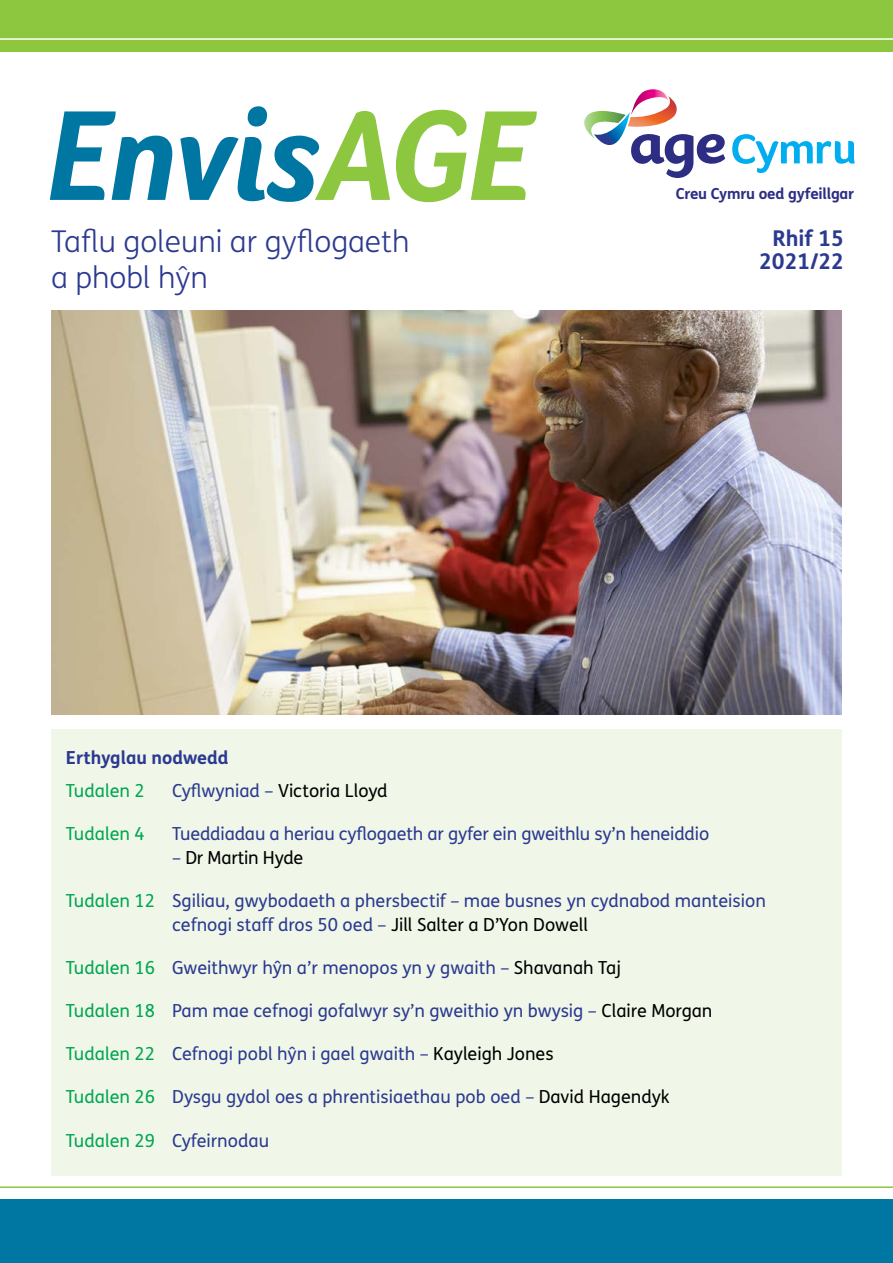
<style>
.page{position:relative;width:893px;height:1263px;background:#fff}
.page>*{position:absolute;margin:0;border:0;box-sizing:border-box;transform-origin:0 0}
.t1{font:italic 700 132px "Foco Age UK";letter-spacing:-.02em;color:#0076a3}
.t2{font:300 30px/36px "FS Me";color:#2b3990}
.t3{font:700 21.75px/23.2px "FS Me";color:#2b3990;text-align:right}
.t4{font:18px/24px "FS Me";color:#2b3990}
.t5{font:18px "FS Me";color:#000}
.t6{font:700 18px "FS Me";color:#2b3990}
.t7{font:18px "FS Me";color:#00a651}
.t8{font:700 15.15px "FS Me";letter-spacing:-.02em;color:#2d2e83}
.s1{color:#8dc63f}
.s2{color:#2b3990}
.s3{color:#00a651}
.s4{color:#000}
</style>
<div class="page">
<div style="left:0;top:0;width:893px;height:51px;background:#8dc63f"></div>
<hr style="left:0;top:38px;width:893px;height:2px;background:#fff">
<div style="left:0;top:1199px;width:893px;height:64px;background:#0076a3"></div>
<hr style="left:0;top:1186px;width:893px;height:2px;background:#8dc63f">
<svg style="left:584px;top:89px;width:271px;height:89px"></svg>
<div style="left:51px;top:729px;width:791px;height:447px;background:#f0f7e8"></div>
<img style="left:51px;top:310px;width:791px;height:404px">
<h1 class="t1" style="left:46px;top:77px;width:486px">Envis<span class="s1">AGE</span></h1>
<p class="t8" style="left:676px;top:182px;width:180px">Creu Cymru oed gyfeillgar</p>
<h2 class="t2" style="left:51px;top:223px;width:360px">Taflu goleuni ar gyflogaeth a phobl hŷn</h2>
<p class="t3" style="left:759px;top:225px;width:87px">Rhif 15<br>2021/22</p>
<p class="t6" style="left:66px;top:744px;width:164px">Erthyglau nodwedd</p>
<p class="t7" style="left:66px;top:778px;width:80px">Tudalen 2</p>
<p class="t5" style="left:172px;top:778px;width:217px"><span class="s2">Cyflwyniad –</span> Victoria Lloyd</p>
<p class="t7" style="left:66px;top:821px;width:80px">Tudalen 4</p>
<p class="t4" style="left:172px;top:821px;width:538px">Tueddiadau a heriau cyflogaeth ar gyfer ein gweithlu sy’n heneiddio</p>
<p class="t5" style="left:172px;top:845px;width:133px"><span class="s2">–</span> Dr Martin Hyde</p>
<p class="t4" style="left:172px;top:888px;width:595px;text-indent:-106px"><span class="s3">Tudalen 12</span> Sgiliau, gwybodaeth a phersbectif – mae busnes yn cydnabod manteision cefnogi staff dros 50 oed – <span class="s4">Jill Salter a D’Yon Dowell</span></p>
<p class="t4" style="left:66px;top:955px;width:556px"><span class="s3">Tudalen 16</span> Gweithwyr hŷn a’r menopos yn y gwaith – <span class="s4">Shavanah Taj</span></p>
<p class="t4" style="left:66px;top:998px;width:648px"><span class="s3">Tudalen 18</span> Pam mae cefnogi gofalwyr sy’n gweithio yn bwysig – <span class="s4">Claire Morgan</span></p>
<p class="t4" style="left:66px;top:1041px;width:489px"><span class="s3">Tudalen 22</span> Cefnogi pobl hŷn i gael gwaith – <span class="s4">Kayleigh Jones</span></p>
<p class="t4" style="left:66px;top:1085px;width:605px"><span class="s3">Tudalen 26</span> Dysgu gydol oes a phrentisiaethau pob oed – <span class="s4">David Hagendyk</span></p>
<p class="t4" style="left:66px;top:1128px;width:205px"><span class="s3">Tudalen 29</span> Cyfeirnodau</p>
</div>
